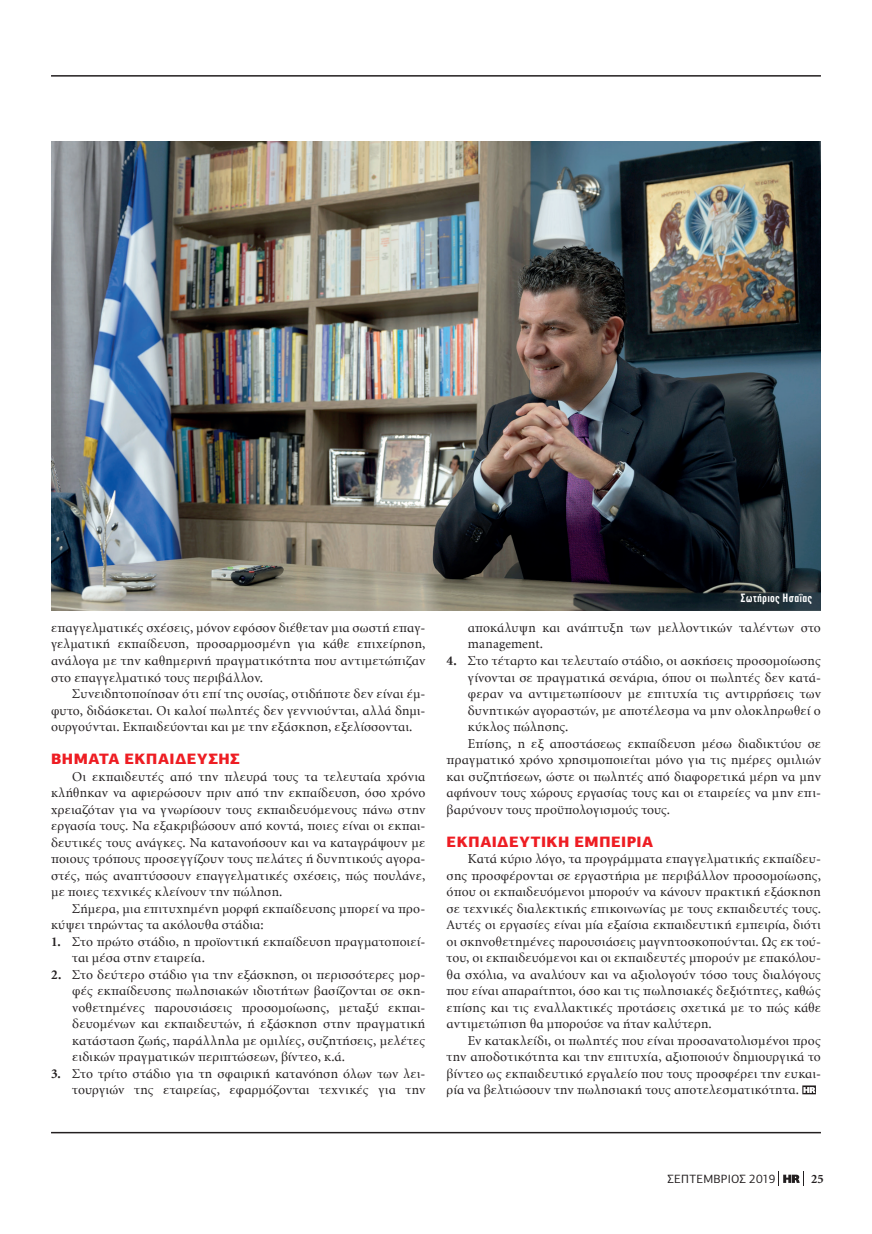
<style>
.page{position:relative;width:872px;height:1234px;background:#fff}
.page>*{position:absolute;margin:0;border:0;box-sizing:border-box;transform-origin:0 0}
.mesotitloi{font:900 15px "PF Centro Sans Pro";letter-spacing:.03em;color:#ee1d23}
.main_text{font:13.5px/16.5px "Minion Greek";letter-spacing:.01em;color:#231f20;text-align:justify}
.Lezade{font:13.5px "CF Blast Gothic Mini";letter-spacing:.015em;color:#fff}
.t1{font:700 12.75px "Minion Greek";color:#231f20}
.t2{font:12px "PF Centro Sans Pro";letter-spacing:.015em;color:#231f20}
.s1{font-weight:700}
</style>
<div class="page">
<img style="left:51px;top:142px;width:770px;height:468px">
<svg style="left:802px;top:1085px;width:14px;height:8px"></svg>
<hr style="left:51px;top:75px;width:770px;height:2px;background:#231f20">
<hr style="left:51px;top:1131px;width:770px;height:2px;background:#231f20">
<svg style="left:778px;top:1171px;width:26px;height:14px"></svg>
<p class="main_text" style="left:51px;top:619px;width:376px">επαγγελματικές σχέσεις, μόνον εφόσον διέθεταν μια σωστή επαγ&shy;γελματική εκπαίδευση, προσαρμοσμένη για κάθε επιχείρηση, ανάλογα με την καθημερινή πραγματικότητα που αντιμετώπιζαν στο επαγγελματικό τους περιβάλλον.</p>
<p class="main_text" style="left:51px;top:685px;width:376px;text-indent:21px">Συνειδητοποίησαν ότι επί της ουσίας, οτιδήποτε δεν είναι έμ&shy;φυτο, διδάσκεται. Οι καλοί πωλητές δεν γεννιούνται, αλλά δημι&shy;ουργούνται. Εκπαιδεύονται και με την εξάσκηση, εξελίσσονται.</p>
<p class="mesotitloi" style="left:51px;top:748px;width:190px">ΒΗΜΑΤΑ ΕΚΠΑΙΔΕΥΣΗΣ</p>
<p class="main_text" style="left:51px;top:768px;width:376px;text-indent:21px">Οι εκπαιδευτές από την πλευρά τους τα τελευταία χρόνια κλήθηκαν να αφιερώσουν πριν από την εκπαίδευση, όσο χρόνο χρειαζόταν για να γνωρίσουν τους εκπαιδευόμενους πάνω στην εργασία τους. Να εξακριβώσουν από κοντά, ποιες είναι οι εκπαι&shy;δευτικές τους ανάγκες. Να κατανοήσουν και να καταγράψουν με ποιους τρόπους προσεγγίζουν τους πελάτες ή δυνητικούς αγορα&shy;στές, πώς αναπτύσσουν επαγγελματικές σχέσεις, πώς πουλάνε, με ποιες τεχνικές κλείνουν την πώληση.</p>
<p class="main_text" style="left:51px;top:900px;width:376px;text-indent:21px">Σήμερα, μια επιτυχημένη μορφή εκπαίδευσης μπορεί να προ&shy;κύψει τηρώντας τα ακόλουθα στάδια:</p>
<p class="main_text" style="left:72px;top:933px;width:354px;text-indent:-21px"><span class="s1">1.</span> Στο πρώτο στάδιο, η προϊοντική εκπαίδευση πραγματοποιεί&shy;ται μέσα στην εταιρεία.</p>
<p class="main_text" style="left:72px;top:966px;width:354px;text-indent:-21px"><span class="s1">2.</span> Στο δεύτερο στάδιο για την εξάσκηση, οι περισσότερες μορ&shy;φές εκπαίδευσης πωλησιακών ιδιοτήτων βασίζονται σε σκη&shy;νοθετημένες παρουσιάσεις προσομοίωσης, μεταξύ εκπαι&shy;δευομένων και εκπαιδευτών, ή εξάσκηση στην πραγματική κατάσταση ζωής, παράλληλα με ομιλίες, συζητήσεις, μελέτες ειδικών πραγματικών περιπτώσεων, βίντεο, κ.ά.</p>
<p class="main_text" style="left:51px;top:1065px;width:376px;text-align:right"><span class="s1">3.</span> Στο τρίτο στάδιο για τη σφαιρική κατανόηση όλων των λει&shy;τουργιών της εταιρείας, εφαρμόζονται τεχνικές για την</p>
<p class="Lezade" style="left:740px;top:590px;width:73px">Σωτήριος Ησαΐας</p>
<p class="main_text" style="left:468px;top:619px;width:354px">αποκάλυψη και ανάπτυξη των μελλοντικών ταλέντων στο management.</p>
<p class="main_text" style="left:468px;top:652px;width:354px;text-indent:-21px"><span class="s1">4.</span> Στο τέταρτο και τελευταίο στάδιο, οι ασκήσεις προσομοίωσης γίνονται σε πραγματικά σενάρια, όπου οι πωλητές δεν κατά&shy;φεραν να αντιμετωπίσουν με επιτυχία τις αντιρρήσεις των δυνητικών αγοραστών, με αποτέλεσμα να μην ολοκληρωθεί ο κύκλος πώλησης.</p>
<p class="main_text" style="left:446px;top:735px;width:376px;text-indent:21px">Επίσης, η εξ αποστάσεως εκπαίδευση μέσω διαδικτύου σε πραγματικό χρόνο χρησιμοποιείται μόνο για τις ημέρες ομιλιών και συζητήσεων, ώστε οι πωλητές από διαφορετικά μέρη να μην αφήνουν τους χώρους εργασίας τους και οι εταιρείες να μην επι&shy;βαρύνουν τους προϋπολογισμούς τους.</p>
<p class="mesotitloi" style="left:446px;top:831px;width:208px">ΕΚΠΑΙΔΕΥΤΙΚΗ ΕΜΠΕΙΡΙΑ</p>
<p class="main_text" style="left:446px;top:850px;width:376px;text-indent:21px">Κατά κύριο λόγο, τα προγράμματα επαγγελματικής εκπαίδευ&shy;σης προσφέρονται σε εργαστήρια με περιβάλλον προσομοίωσης, όπου οι εκπαιδευόμενοι μπορούν να κάνουν πρακτική εξάσκηση σε τεχνικές διαλεκτικής επικοινωνίας με τους εκπαιδευτές τους.<br>Αυτές οι εργασίες είναι μία εξαίσια εκπαιδευτική εμπειρία, διότι οι σκηνοθετημένες παρουσιάσεις μαγνητοσκοπούνται. Ως εκ τού&shy;του, οι εκπαιδευόμενοι και οι εκπαιδευτές μπορούν με επακόλου&shy;θα σχόλια, να αναλύουν και να αξιολογούν τόσο τους διαλόγους που είναι απαραίτητοι, όσο και τις πωλησιακές δεξιότητες, καθώς επίσης και τις εναλλακτικές προτάσεις σχετικά με το πώς κάθε αντιμετώπιση θα μπορούσε να ήταν καλύτερη.</p>
<p class="main_text" style="left:446px;top:1032px;width:376px;text-indent:21px">Εν κατακλείδι, οι πωλητές που είναι προσανατολισμένοι προς την αποδοτικότητα και την επιτυχία, αξιοποιούν δημιουργικά το βίντεο ως εκπαιδευτικό εργαλείο που τους προσφέρει την ευκαι&shy;ρία να βελτιώσουν την πωλησιακή τους αποτελεσματικότητα.</p>
<p class="t2" style="left:667px;top:1171px;width:109px">ΣΕΠΤΕΜΒΡΙΟΣ 2019</p>
<p class="t1" style="left:811px;top:1172px;width:14px">25</p>
</div>
